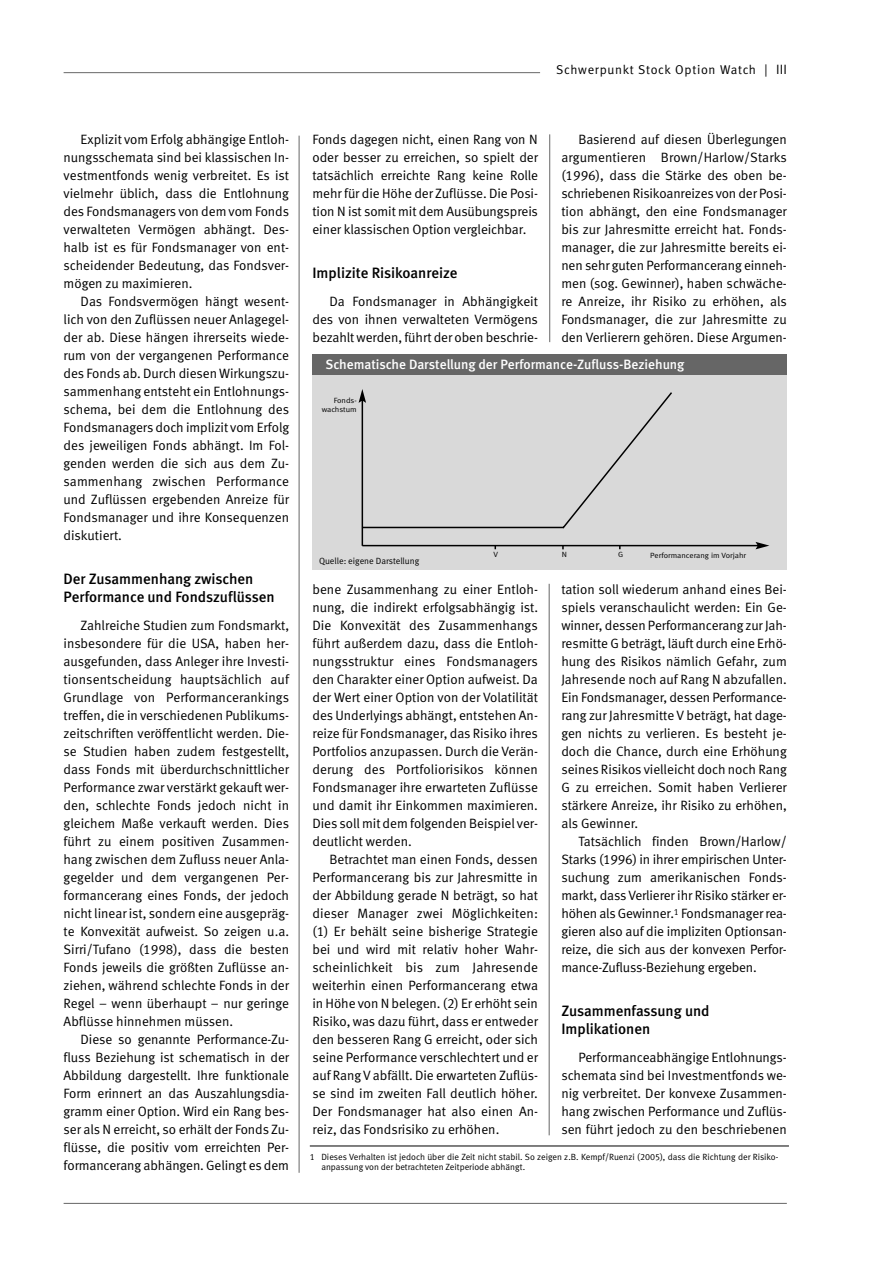
<style>
.page{position:relative;width:893px;height:1263px;background:#fff}
.page>*{position:absolute;margin:0;border:0;box-sizing:border-box;transform-origin:0 0}
.t1{font:15px/18px "Meta Medium LF";color:#000}
.t2{font:13.5px/18px "Meta Normal LF";color:#000;text-align:justify}
.t3{font:13.5px "Meta Medium LF";color:#fff}
.t4{font:12.75px "Meta Normal LF";letter-spacing:.055em;color:#000}
.t5{font:9px/10.5px "Meta Normal LF";color:#000}
.t6{font:7.5px/9px "Meta Normal LF";color:#000;text-align:right;scale:1.08 1}
.s1{font-size:13.5px}
</style>
<div class="page">
<hr style="left:64px;top:1203px;width:722px;height:1px;background:#666">
<hr style="left:64px;top:72px;width:476px;height:1px;background:#666">
<hr style="left:549px;top:134px;width:1px;height:208px;background:#666">
<hr style="left:548px;top:584px;width:1px;height:551px;background:#666">
<div style="left:312px;top:371px;width:474px;height:198px;background:#d9d9d9"></div>
<hr style="left:361px;top:400px;width:2px;height:146px;background:#000">
<hr style="left:362px;top:545px;width:396px;height:1px;background:#000">
<svg style="left:755px;top:542px;width:14px;height:7px"></svg>
<svg style="left:358px;top:389px;width:314px;height:141px"></svg>
<div style="left:312px;top:355px;width:474px;height:20px;background:#666"></div>
<hr style="left:310px;top:1146px;width:479px;height:1px;background:#000">
<hr style="left:299px;top:136px;width:1px;height:1037px;background:#666">
<p class="t4" style="left:556px;top:65px;width:232px">Schwerpunkt Stock Option Watch | <span class="s1">III</span></p>
<p class="t2" style="left:64px;top:131px;width:227px;text-indent:17px">Explizit vom Erfolg abhängige Entloh&shy;nungsschemata sind bei klassischen In&shy;vestmentfonds wenig verbreitet. Es ist vielmehr üblich, dass die Entlohnung des Fondsmanagers von dem vom Fonds verwalteten Vermögen abhängt. Des&shy;halb ist es für Fondsmanager von ent&shy;scheidender Bedeutung, das Fondsver&shy;mögen zu maximieren.</p>
<p class="t2" style="left:64px;top:293px;width:227px;text-indent:17px">Das Fondsvermögen hängt wesent&shy;lich von den Zuflüssen neuer Anlagegel&shy;der ab. Diese hängen ihrerseits wiede&shy;rum von der vergangenen Performance des Fonds ab. Durch diesen Wirkungszu&shy;sammenhang entsteht ein Entlohnungs&shy;schema, bei dem die Entlohnung des Fondsmanagers doch implizit vom Erfolg des jeweiligen Fonds abhängt. Im Fol&shy;genden werden die sich aus dem Zu&shy;sammenhang zwischen Performance und Zuflüssen ergebenden Anreize für Fondsmanager und ihre Konsequenzen diskutiert.</p>
<p class="t1" style="left:64px;top:571px;width:213px">Der Zusammenhang zwischen<br>Performance und Fondszuflüssen</p>
<p class="t2" style="left:64px;top:617px;width:227px;text-indent:17px">Zahlreiche Studien zum Fondsmarkt, insbesondere für die USA, haben her&shy;ausgefunden, dass Anleger ihre Investi&shy;tionsentscheidung hauptsächlich auf Grundlage von Performancerankings treffen, die in verschiedenen Publikums&shy;zeitschriften veröffentlicht werden. Die&shy;se Studien haben zudem festgestellt, dass Fonds mit überdurchschnittlicher Performance zwar verstärkt gekauft wer&shy;den, schlechte Fonds jedoch nicht in gleichem Maße verkauft werden. Dies führt zu einem positiven Zusammen&shy;hang zwischen dem Zufluss neuer Anla&shy;gegelder und dem vergangenen Per&shy;formancerang eines Fonds, der jedoch nicht linear ist, sondern eine ausgepräg&shy;te Konvexität aufweist. So zeigen u.a.<br>Sirri/Tufano (1998), dass die besten Fonds jeweils die größten Zuflüsse an&shy;ziehen, während schlechte Fonds in der Regel – wenn überhaupt – nur geringe Abflüsse hinnehmen müssen.</p>
<p class="t2" style="left:64px;top:1031px;width:227px;text-indent:17px">Diese so genannte Performance-Zu&shy;fluss Beziehung ist schematisch in der Abbildung dargestellt. Ihre funktionale Form erinnert an das Auszahlungsdia&shy;gramm einer Option. Wird ein Rang bes&shy;ser als N erreicht, so erhält der Fonds Zu&shy;flüsse, die positiv vom erreichten Per&shy;formancerang abhängen. Gelingt es dem</p>
<p class="t2" style="left:312px;top:131px;width:227px">Fonds dagegen nicht, einen Rang von N oder besser zu erreichen, so spielt der tatsächlich erreichte Rang keine Rolle mehr für die Höhe der Zuflüsse. Die Posi&shy;tion N ist somit mit dem Ausübungspreis einer klassischen Option vergleichbar.</p>
<p class="t1" style="left:312px;top:265px;width:147px">Implizite Risikoanreize</p>
<p class="t2" style="left:312px;top:293px;width:227px;text-indent:17px">Da Fondsmanager in Abhängigkeit des von ihnen verwalteten Vermögens bezahlt werden, führt der oben beschrie-</p>
<p class="t2" style="left:561px;top:131px;width:227px;text-indent:17px">Basierend auf diesen Überlegungen argumentieren Brown/Harlow/Starks (1996), dass die Stärke des oben be&shy;schriebenen Risikoanreizes von der Posi&shy;tion abhängt, den eine Fondsmanager bis zur Jahresmitte erreicht hat. Fonds&shy;manager, die zur Jahresmitte bereits ei&shy;nen sehr guten Performancerang einneh&shy;men (sog. Gewinner), haben schwäche&shy;re Anreize, ihr Risiko zu erhöhen, als Fondsmanager, die zur Jahresmitte zu den Verlierern gehören. Diese Argumen-</p>
<p class="t3" style="left:325px;top:359px;width:360px">Schematische Darstellung der Performance-Zufluss-Beziehung</p>
<p class="t6" style="left:321px;top:396px;width:34px">Fonds&shy;wachstum</p>
<p class="t5" style="left:319px;top:556px;width:102px">Quelle: eigene Darstellung</p>
<p class="t6" style="left:493px;top:551px;width:6px">V</p>
<p class="t6" style="left:562px;top:550px;width:6px">N</p>
<p class="t6" style="left:618px;top:551px;width:6px">G</p>
<p class="t6" style="left:650px;top:551px;width:90px">Performancerang im Vorjahr</p>
<p class="t2" style="left:312px;top:581px;width:227px">bene Zusammenhang zu einer Entloh&shy;nung, die indirekt erfolgsabhängig ist.<br>Die Konvexität des Zusammenhangs führt außerdem dazu, dass die Entloh&shy;nungsstruktur eines Fondsmanagers den Charakter einer Option aufweist. Da der Wert einer Option von der Volatilität des Underlyings abhängt, entstehen An&shy;reize für Fondsmanager, das Risiko ihres Portfolios anzupassen. Durch die Verän&shy;derung des Portfoliorisikos können Fondsmanager ihre erwarteten Zuflüsse und damit ihr Einkommen maximieren.<br>Dies soll mit dem folgenden Beispiel ver&shy;deutlicht werden.</p>
<p class="t2" style="left:312px;top:851px;width:227px;text-indent:17px">Betrachtet man einen Fonds, dessen Performancerang bis zur Jahresmitte in der Abbildung gerade N beträgt, so hat dieser Manager zwei Möglichkeiten: (1) Er behält seine bisherige Strategie bei und wird mit relativ hoher Wahr&shy;scheinlichkeit bis zum Jahresende weiterhin einen Performancerang etwa in Höhe von N belegen. (2) Er erhöht sein Risiko, was dazu führt, dass er entweder den besseren Rang G erreicht, oder sich seine Performance verschlechtert und er auf Rang V abfällt. Die erwarteten Zuflüs&shy;se sind im zweiten Fall deutlich höher.<br>Der Fondsmanager hat also einen An&shy;reiz, das Fondsrisiko zu erhöhen.</p>
<p class="t2" style="left:561px;top:581px;width:227px">tation soll wiederum anhand eines Bei&shy;spiels veranschaulicht werden: Ein Ge&shy;winner, dessen Performancerang zur Jah&shy;resmitte G beträgt, läuft durch eine Erhö&shy;hung des Risikos nämlich Gefahr, zum Jahresende noch auf Rang N abzufallen.<br>Ein Fondsmanager, dessen Performance&shy;rang zur Jahresmitte V beträgt, hat dage&shy;gen nichts zu verlieren. Es besteht je&shy;doch die Chance, durch eine Erhöhung seines Risikos vielleicht doch noch Rang G zu erreichen. Somit haben Verlierer stärkere Anreize, ihr Risiko zu erhöhen, als Gewinner.</p>
<p class="t2" style="left:561px;top:833px;width:227px;text-indent:17px">Tatsächlich finden Brown/Harlow/ Starks (1996) in ihrer empirischen Unter&shy;suchung zum amerikanischen Fonds&shy;markt, dass Verlierer ihr Risiko stärker er&shy;höhen als Gewinner.<sup>1</sup> Fondsmanager rea&shy;gieren also auf die impliziten Optionsan&shy;reize, die sich aus der konvexen Perfor&shy;mance-Zufluss-Beziehung ergeben.</p>
<p class="t1" style="left:561px;top:1003px;width:150px">Zusammenfassung und<br>Implikationen</p>
<p class="t2" style="left:561px;top:1049px;width:227px;text-indent:17px">Performanceabhängige Entlohnungs&shy;schemata sind bei Investmentfonds we&shy;nig verbreitet. Der konvexe Zusammen&shy;hang zwischen Performance und Zuflüs&shy;sen führt jedoch zu den beschriebenen</p>
<p class="t5" style="left:321px;top:1152px;width:458px;text-indent:-12px">1 Dieses Verhalten ist jedoch über die Zeit nicht stabil. So zeigen z.B. Kempf/Ruenzi (2005), dass die Richtung der Risiko&shy;anpassung von der betrachteten Zeitperiode abhängt.</p>
</div>
